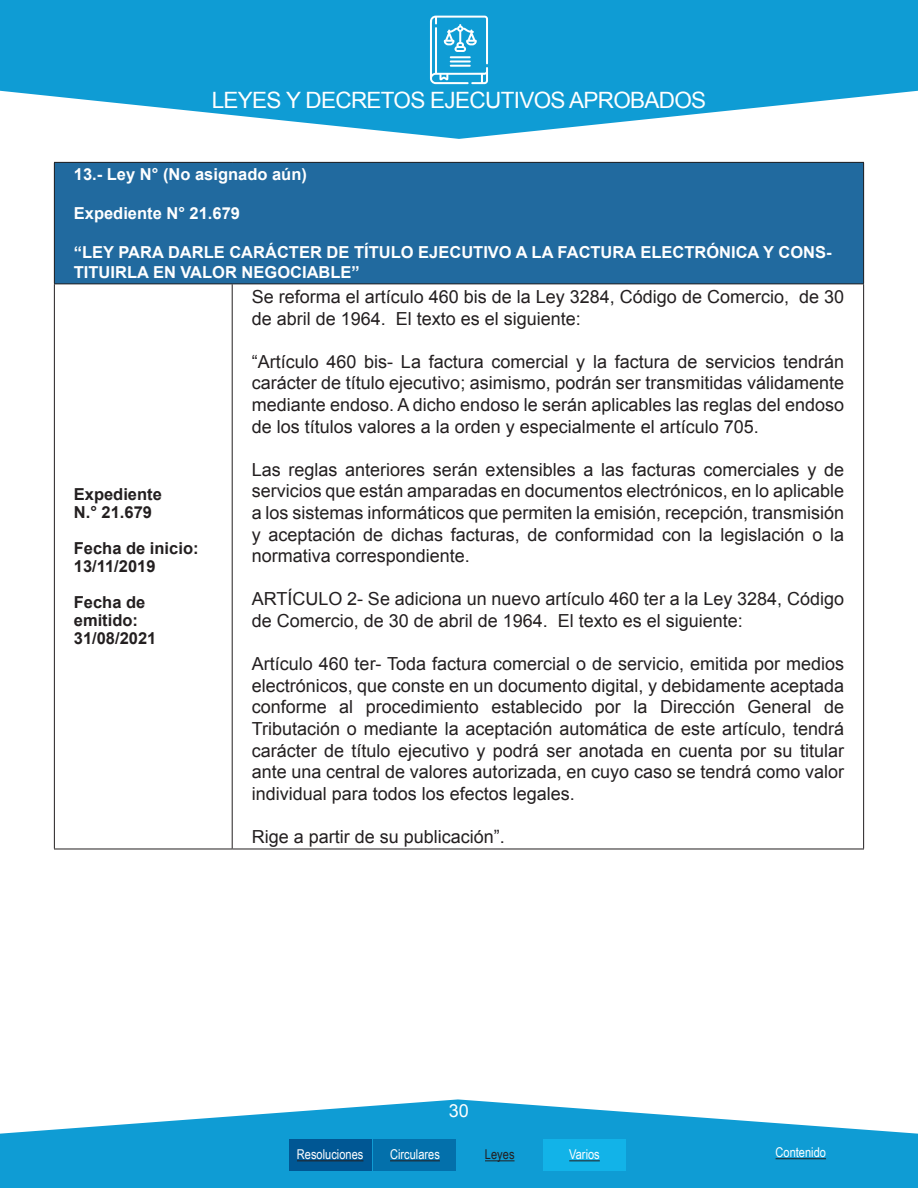
<style>
.page{position:relative;width:918px;height:1188px;background:#fff}
.page>*{position:absolute;margin:0;border:0;box-sizing:border-box;transform-origin:0 0}
.t1{font:22.5px "Arial";letter-spacing:-.03em;color:#fff}
.t2{font:18px/21.6px "Arial";color:#231f20;text-align:justify}
.t3{font:18px "Arial";color:#fff}
.t4{font:700 16.5px/19.5px "Arial";color:#fff}
.t5{font:700 16.5px "Arial";color:#231f20}
.t6{font:13.5px "Arial Narrow";color:#fff}
.t7{font:13.5px "Arial Narrow";color:#231f20}
</style>
<div class="page">
<svg style="left:0;top:0;width:918px;height:139px;fill:#0f9cd4"></svg>
<svg style="left:430px;top:16px;width:58px;height:68px"></svg>
<svg style="left:0;top:1099px;width:918px;height:89px;fill:#0f9cd4"></svg>
<div style="left:374px;top:1139px;width:82px;height:31px;background:#0370ab"></div>
<div style="left:458px;top:1139px;width:83px;height:31px;background:#0f9cd4"></div>
<div style="left:543px;top:1139px;width:83px;height:31px;background:#12b3e8"></div>
<hr style="left:390px;top:1160px;width:50px;height:1px;background:#231f20">
<hr style="left:485px;top:1160px;width:30px;height:1px;background:#231f20">
<hr style="left:569px;top:1160px;width:31px;height:1px;background:#231f20">
<hr style="left:776px;top:1158px;width:50px;height:1px;background:#231f20">
<div style="left:289px;top:1139px;width:83px;height:31px;background:#005794"></div>
<hr style="left:297px;top:1160px;width:66px;height:1px;background:#231f20">
<div style="left:54px;top:162px;width:810px;height:122px;background:#216a9f"></div>
<hr style="left:863px;top:163px;width:1px;height:121px;background:#231f20">
<hr style="left:54px;top:162px;width:178px;height:1px;background:#231f20">
<hr style="left:54px;top:163px;width:1px;height:121px;background:#231f20">
<hr style="left:232px;top:162px;width:632px;height:1px;background:#231f20">
<hr style="left:54px;top:849px;width:178px;height:1px;background:#231f20">
<hr style="left:232px;top:849px;width:632px;height:1px;background:#231f20">
<hr style="left:232px;top:284px;width:1px;height:565px;background:#231f20">
<hr style="left:54px;top:284px;width:178px;height:1px;background:#231f20">
<hr style="left:54px;top:284px;width:1px;height:565px;background:#231f20">
<hr style="left:232px;top:284px;width:632px;height:1px;background:#231f20">
<hr style="left:863px;top:284px;width:1px;height:565px;background:#231f20">
<p class="t1" style="left:212px;top:86px;width:496px">LEYES Y DECRETOS EJECUTIVOS APROBADOS</p>
<p class="t4" style="left:74px;top:165px;width:235px">13.- Ley N° (No asignado aún)</p>
<p class="t4" style="left:74px;top:204px;width:168px">Expediente N° 21.679</p>
<p class="t4" style="left:74px;top:243px;width:759px">“LEY PARA DARLE CARÁCTER DE TÍTULO EJECUTIVO A LA FACTURA ELECTRÓNICA Y CONS-<br>TITUIRLA EN VALOR NEGOCIABLE”</p>
<p class="t5" style="left:74px;top:484px;width:90px">Expediente</p>
<p class="t5" style="left:74px;top:502px;width:80px">N.° 21.679</p>
<p class="t5" style="left:74px;top:538px;width:126px">Fecha de inicio:</p>
<p class="t5" style="left:74px;top:556px;width:83px">13/11/2019</p>
<p class="t5" style="left:74px;top:592px;width:73px">Fecha de</p>
<p class="t5" style="left:74px;top:610px;width:66px">emitido:</p>
<p class="t5" style="left:74px;top:628px;width:84px">31/08/2021</p>
<p class="t2" style="left:252px;top:286px;width:594px">Se reforma el artículo 460 bis de la Ley 3284, Código de Comercio, de 30 de abril de 1964. El texto es el siguiente:</p>
<p class="t2" style="left:252px;top:351px;width:594px">“Artículo 460 bis- La factura comercial y la factura de servicios tendrán carácter de título ejecutivo; asimismo, podrán ser transmitidas válidamente mediante endoso. A dicho endoso le serán aplicables las reglas del endoso de los títulos valores a la orden y especialmente el artículo 705.</p>
<p class="t2" style="left:252px;top:459px;width:594px">Las reglas anteriores serán extensibles a las facturas comerciales y de servicios que están amparadas en documentos electrónicos, en lo aplicable a los sistemas informáticos que permiten la emisión, recepción, transmisión y aceptación de dichas facturas, de conformidad con la legislación o la normativa correspondiente.</p>
<p class="t2" style="left:252px;top:588px;width:594px">ARTÍCULO 2- Se adiciona un nuevo artículo 460 ter a la Ley 3284, Código de Comercio, de 30 de abril de 1964. El texto es el siguiente:</p>
<p class="t2" style="left:252px;top:653px;width:594px">Artículo 460 ter- Toda factura comercial o de servicio, emitida por medios electrónicos, que conste en un documento digital, y debidamente aceptada conforme al procedimiento establecido por la Dirección General de Tributación o mediante la aceptación automática de este artículo, tendrá carácter de título ejecutivo y podrá ser anotada en cuenta por su titular ante una central de valores autorizada, en cuyo caso se tendrá como valor individual para todos los efectos legales.</p>
<p class="t2" style="left:252px;top:826px;width:255px">Rige a partir de su publicación”.</p>
<p class="t3" style="left:449px;top:1099px;width:22px">30</p>
<p class="t6" style="left:297px;top:1145px;width:68px">Resoluciones</p>
<p class="t6" style="left:390px;top:1145px;width:51px">Circulares</p>
<p class="t7" style="left:485px;top:1145px;width:31px">Leyes</p>
<p class="t6" style="left:569px;top:1145px;width:32px">Varios</p>
<p class="t6" style="left:776px;top:1143px;width:52px">Contenido</p>
</div>
